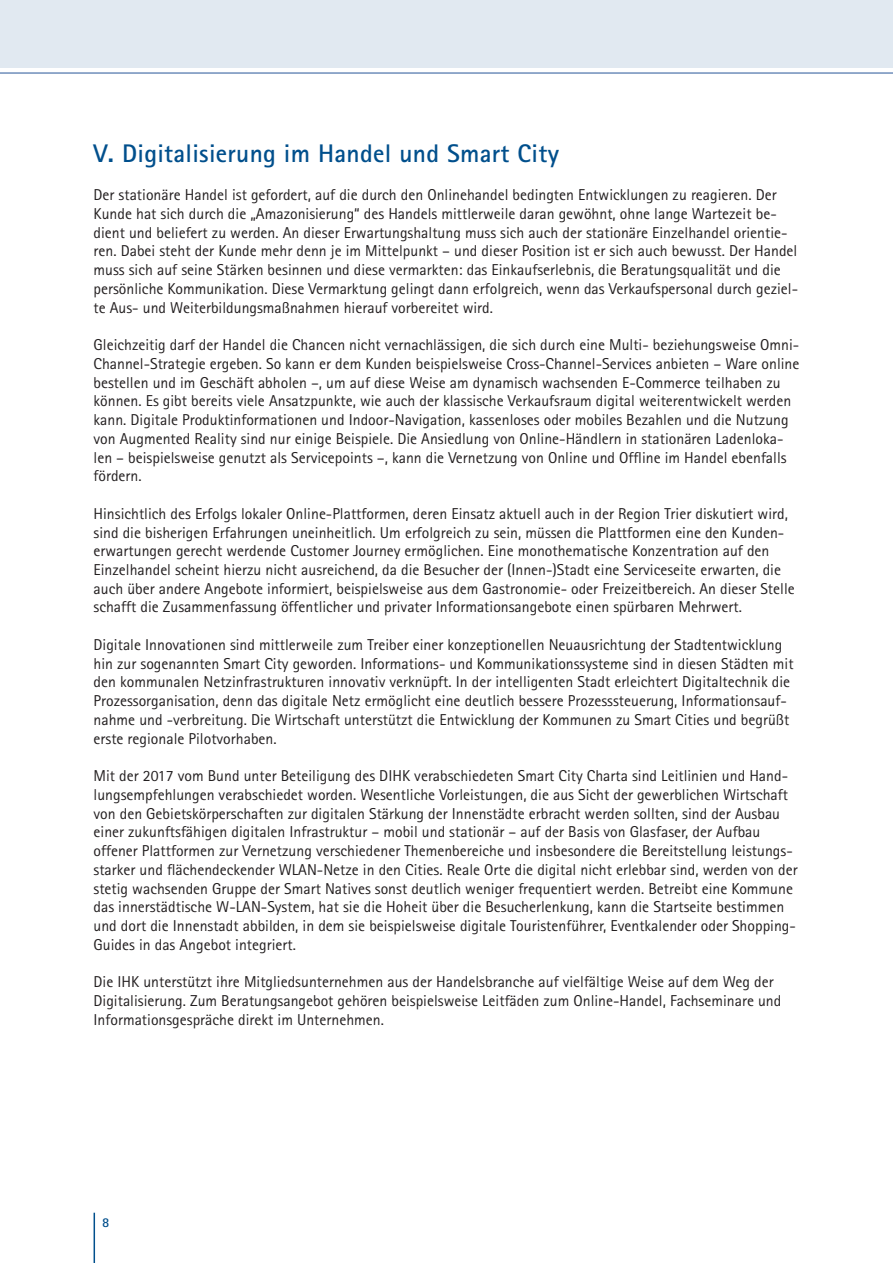
<style>
.page{position:relative;width:893px;height:1263px;background:#fff}
.page>*{position:absolute;margin:0;border:0;box-sizing:border-box;transform-origin:0 0}
.t1{font:700 25.5px "Rotis Sans Serif";letter-spacing:.01em;color:#004f8c}
.t2{font:15.75px/18.8px "Rotis Sans Serif";color:#231f20}
.t3{font:700 13.5px "Rotis Sans Serif";color:#004f8c}
</style>
<div class="page">
<div style="left:0;top:0;width:893px;height:68px;background:#e1e9f1"></div>
<hr style="left:0;top:72px;width:893px;height:2px;background:#6f8ebb">
<hr style="left:94px;top:1213px;width:1px;height:50px;background:#004f8c">
<h1 class="t1" style="left:94px;top:137px;width:467px">V. Digitalisierung im Handel und Smart City</h1>
<p class="t2" style="left:94px;top:185px;width:706px">Der stationäre Handel ist gefordert, auf die durch den Onlinehandel bedingten Entwicklungen zu reagieren. Der Kunde hat sich durch die „Amazonisierung“ des Handels mittlerweile daran gewöhnt, ohne lange Wartezeit be&shy;dient und beliefert zu werden. An dieser Erwartungshaltung muss sich auch der stationäre Einzelhandel orientie&shy;ren. Dabei steht der Kunde mehr denn je im Mittelpunkt – und dieser Position ist er sich auch bewusst. Der Handel muss sich auf seine Stärken besinnen und diese vermarkten: das Einkaufserlebnis, die Beratungsqualität und die persönliche Kommunikation. Diese Vermarktung gelingt dann erfolgreich, wenn das Verkaufspersonal durch geziel&shy;te Aus- und Weiterbildungsmaßnahmen hierauf vorbereitet wird.</p>
<p class="t2" style="left:94px;top:335px;width:707px">Gleichzeitig darf der Handel die Chancen nicht vernachlässigen, die sich durch eine Multi- beziehungsweise Omni-Channel-Strategie ergeben. So kann er dem Kunden beispielsweise Cross-Channel-Services anbieten – Ware online bestellen und im Geschäft abholen –, um auf diese Weise am dynamisch wachsenden E-Commerce teilhaben zu können. Es gibt bereits viele Ansatzpunkte, wie auch der klassische Verkaufsraum digital weiterentwickelt werden kann. Digitale Produktinformationen und Indoor-Navigation, kassenloses oder mobiles Bezahlen und die Nutzung von Augmented Reality sind nur einige Beispiele. Die Ansiedlung von Online-Händlern in stationären Ladenloka&shy;len – beispielsweise genutzt als Servicepoints –, kann die Vernetzung von Online und Offline im Handel ebenfalls fördern.</p>
<p class="t2" style="left:94px;top:504px;width:703px">Hinsichtlich des Erfolgs lokaler Online-Plattformen, deren Einsatz aktuell auch in der Region Trier diskutiert wird, sind die bisherigen Erfahrungen uneinheitlich. Um erfolgreich zu sein, müssen die Plattformen eine den Kunden&shy;erwartungen gerecht werdende Customer Journey ermöglichen. Eine monothematische Konzentration auf den Einzelhandel scheint hierzu nicht ausreichend, da die Besucher der (Innen-)Stadt eine Serviceseite erwarten, die auch über andere Angebote informiert, beispielsweise aus dem Gastronomie- oder Freizeitbereich. An dieser Stelle schafft die Zusammenfassung öffentlicher und privater Informationsangebote einen spürbaren Mehrwert.</p>
<p class="t2" style="left:94px;top:635px;width:702px">Digitale Innovationen sind mittlerweile zum Treiber einer konzeptionellen Neuausrichtung der Stadtentwicklung hin zur sogenannten Smart City geworden. Informations- und Kommunikationssysteme sind in diesen Städten mit den kommunalen Netzinfrastrukturen innovativ verknüpft. In der intelligenten Stadt erleichtert Digitaltechnik die Prozessorganisation, denn das digitale Netz ermöglicht eine deutlich bessere Prozesssteuerung, Informationsauf&shy;nahme und -verbreitung. Die Wirtschaft unterstützt die Entwicklung der Kommunen zu Smart Cities und begrüßt erste regionale Pilotvorhaben.</p>
<p class="t2" style="left:94px;top:766px;width:706px">Mit der 2017 vom Bund unter Beteiligung des DIHK verabschiedeten Smart City Charta sind Leitlinien und Hand&shy;lungsempfehlungen verabschiedet worden. Wesentliche Vorleistungen, die aus Sicht der gewerblichen Wirtschaft von den Gebietskörperschaften zur digitalen Stärkung der Innenstädte erbracht werden sollten, sind der Ausbau einer zukunftsfähigen digitalen Infrastruktur – mobil und stationär – auf der Basis von Glasfaser, der Aufbau offener Plattformen zur Vernetzung verschiedener Themenbereiche und insbesondere die Bereitstellung leistungs&shy;starker und flächendeckender WLAN-Netze in den Cities. Reale Orte die digital nicht erlebbar sind, werden von der stetig wachsenden Gruppe der Smart Natives sonst deutlich weniger frequentiert werden. Betreibt eine Kommune das innerstädtische W-LAN-System, hat sie die Hoheit über die Besucherlenkung, kann die Startseite bestimmen und dort die Innenstadt abbilden, in dem sie beispielsweise digitale Touristenführer, Eventkalender oder Shopping-Guides in das Angebot integriert.</p>
<p class="t2" style="left:94px;top:973px;width:689px">Die IHK unterstützt ihre Mitgliedsunternehmen aus der Handelsbranche auf vielfältige Weise auf dem Weg der<br>Digitalisierung. Zum Beratungsangebot gehören beispielsweise Leitfäden zum Online-Handel, Fachseminare und<br>Informationsgespräche direkt im Unternehmen.</p>
<p class="t3" style="left:102px;top:1214px;width:9px">8</p>
</div>
